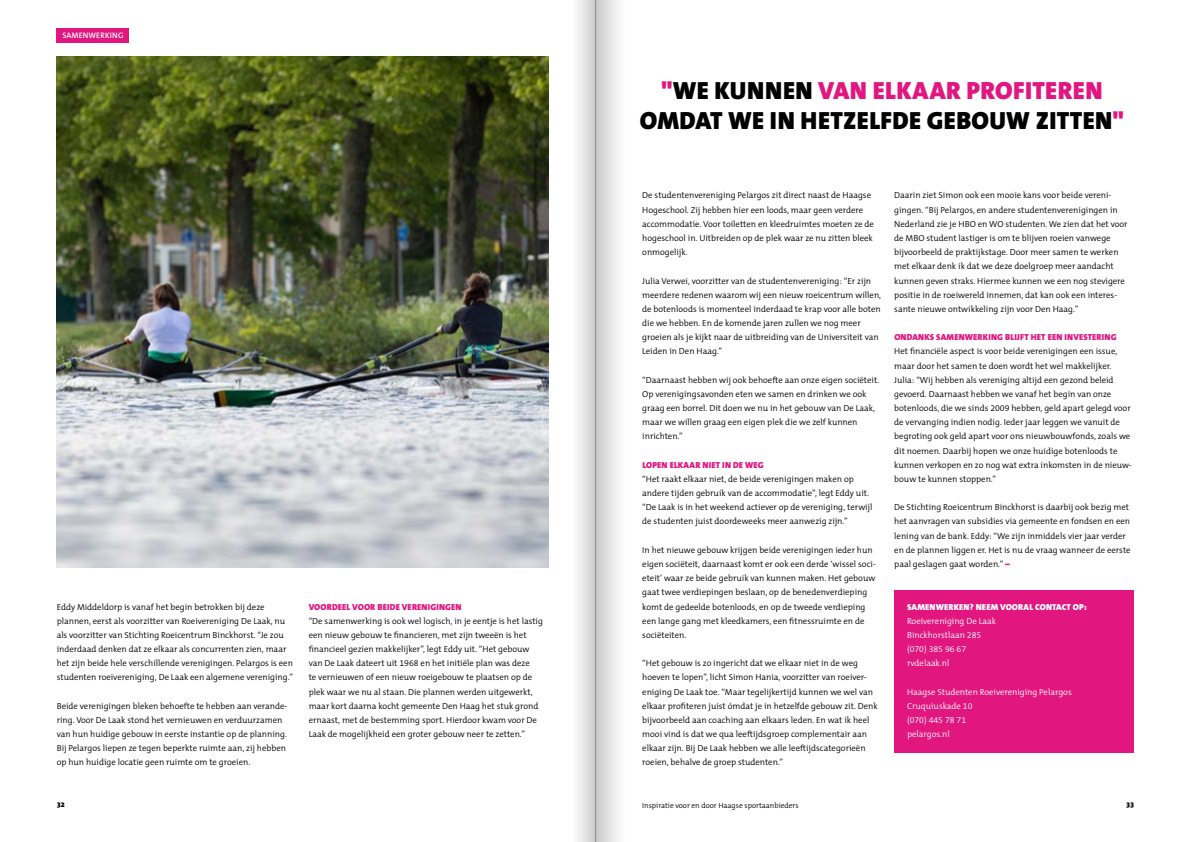
<style>
.page{position:relative;width:1191px;height:842px;background:#fff}
.page>*{position:absolute;margin:0;border:0;box-sizing:border-box;transform-origin:0 0}
.t1{font:900 25px/30px "The Mix B W9";letter-spacing:.015em;color:#000;text-align:center}
.Broodtekst{font:300 8.8px/14.2px "The Mix B W4";color:#000}
.Kadertekst_-_arcerin{font:300 8.8px "The Mix B W4";color:#fff}
.Tussenkop_8_75{font:900 8.8px "The Mix B W9";letter-spacing:.015em;color:#e2167f}
.Kaderkop_-_arcering{font:900 8.8px "The Sans B W9";letter-spacing:.015em;color:#fff}
.Broodtekst-2{font:600 8px "The Mix B W6";letter-spacing:.015em;color:#fff}
.t2{font:300 7.5px "The Mix B W4";color:#000}
.t3{font:900 7.5px "The Sans B W9";color:#000}
.s1{color:#e2167f}
.s2{font-family:"The Mix B W9";font-weight:900;color:#e2167f}
</style>
<div class="page">
<div style="left:57px;top:28px;width:72px;height:15px;background:#e2167f"></div>
<div style="left:894px;top:590px;width:240px;height:34px;background:#e2167f"></div>
<div style="left:894px;top:619px;width:240px;height:34px;background:#e2167f"></div>
<div style="left:894px;top:647px;width:240px;height:34px;background:#e2167f"></div>
<div style="left:894px;top:675px;width:240px;height:35px;background:#e2167f"></div>
<div style="left:894px;top:704px;width:240px;height:34px;background:#e2167f"></div>
<div style="left:894px;top:718px;width:240px;height:34px;background:#e2167f"></div>
<img style="left:57px;top:57px;width:492px;height:510px">
<div style="left:595px;top:0;width:30px;height:842px;background:linear-gradient(to right,#c8c8c8,#fdfdfd)"></div>
<svg style="left:577px;top:0;width:18px;height:842px"></svg>
<p class="Broodtekst-2" style="left:62px;top:31px;width:63px">SAMENWERKING</p>
<p class="Broodtekst" style="left:57px;top:599px;width:238px">Eddy Middeldorp is vanaf het begin betrokken bij deze plannen, eerst als voorzitter van Roeivereniging De Laak, nu als voorzitter van Stichting Roeicentrum Binckhorst. “Je zou inderdaad denken dat ze elkaar als concurrenten zien, maar het zijn beide hele verschillende verenigingen. Pelargos is een studenten roeivereniging, De Laak een algemene vereniging.”</p>
<p class="Broodtekst" style="left:57px;top:699px;width:232px">Beide verenigingen bleken behoefte te hebben aan verande&shy;ring. Voor De Laak stond het vernieuwen en verduurzamen van hun huidige gebouw in eerste instantie op de planning.<br>Bij Pelargos liepen ze tegen beperkte ruimte aan, zij hebben op hun huidige locatie geen ruimte om te groeien.</p>
<h3 class="Tussenkop_8_75" style="left:309px;top:601px;width:154px">VOORDEEL VOOR BEIDE VERENIGINGEN</h3>
<p class="Broodtekst" style="left:309px;top:614px;width:236px">“De samenwerking is ook wel logisch, in je eentje is het lastig een nieuw gebouw te financieren, met zijn tweeën is het financieel gezien makkelijker”, legt Eddy uit. “Het gebouw van De Laak dateert uit 1968 en het initiële plan was deze<br>te vernieuwen of een nieuw roeigebouw te plaatsen op de plek waar we nu al staan. Die plannen werden uitgewerkt, maar kort daarna kocht gemeente Den Haag het stuk grond ernaast, met de bestemming sport. Hierdoor kwam voor De Laak de mogelijkheid een groter gebouw neer te zetten.”</p>
<p class="t1" style="left:640px;top:76px;width:486px"><span class="s1">"</span>WE KUNNEN <span class="s1">VAN ELKAAR PROFITEREN<br></span>OMDAT WE IN HETZELFDE GEBOUW ZITTEN<span class="s1">"</span></p>
<p class="Broodtekst" style="left:642px;top:188px;width:233px">De studentenvereniging Pelargos zit direct naast de Haagse Hogeschool. Zij hebben hier een loods, maar geen verdere accommodatie. Voor toiletten en kleedruimtes moeten ze de hogeschool in. Uitbreiden op de plek waar ze nu zitten bleek onmogelijk.</p>
<p class="Broodtekst" style="left:642px;top:273px;width:240px">Julia Verwei, voorzitter van de studentenvereniging: “Er zijn meerdere redenen waarom wij een nieuw roeicentrum willen, de botenloods is momenteel inderdaad te krap voor alle boten die we hebben. En de komende jaren zullen we nog meer groeien als je kijkt naar de uitbreiding van de Universiteit van Leiden in Den Haag.”</p>
<p class="Broodtekst" style="left:642px;top:373px;width:238px">“Daarnaast hebben wij ook behoefte aan onze eigen sociëteit.<br>Op verenigingsavonden eten we samen en drinken we ook graag een borrel. Dit doen we nu in het gebouw van De Laak, maar we willen graag een eigen plek die we zelf kunnen inrichten.”</p>
<h3 class="Tussenkop_8_75" style="left:642px;top:459px;width:123px">LOPEN ELKAAR NIET IN DE WEG</h3>
<p class="Broodtekst" style="left:642px;top:472px;width:232px">“Het raakt elkaar niet, de beide verenigingen maken op andere tijden gebruik van de accommodatie”, legt Eddy uit. “De Laak is in het weekend actiever op de vereniging, terwijl de studenten juist doordeweeks meer aanwezig zijn.”</p>
<p class="Broodtekst" style="left:642px;top:543px;width:235px">In het nieuwe gebouw krijgen beide verenigingen ieder hun eigen sociëteit, daarnaast komt er ook een derde ‘wissel soci&shy;ëteit’ waar ze beide gebruik van kunnen maken. Het gebouw gaat twee verdiepingen beslaan, op de benedenverdieping komt de gedeelde botenloods, en op de tweede verdieping een lange gang met kleedkamers, een fitnessruimte en de sociëteiten.</p>
<p class="Broodtekst" style="left:642px;top:656px;width:237px">“Het gebouw is zo ingericht dat we elkaar niet in de weg hoeven te lopen”, licht Simon Hania, voorzitter van roeiver&shy;eniging De Laak toe. “Maar tegelijkertijd kunnen we wel van elkaar profiteren juist ómdat je in hetzelfde gebouw zit. Denk bijvoorbeeld aan coaching aan elkaars leden. En wat ik heel mooi vind is dat we qua leeftijdsgroep complementair aan elkaar zijn. Bij De Laak hebben we alle leeftijdscategorieën roeien, behalve de groep studenten.”</p>
<p class="Broodtekst" style="left:894px;top:188px;width:235px">Daarin ziet Simon ook een mooie kans voor beide vereni&shy;gingen. “Bij Pelargos, en andere studentenverenigingen in Nederland zie je HBO en WO studenten. We zien dat het voor de MBO student lastiger is om te blijven roeien vanwege bijvoorbeeld de praktijkstage. Door meer samen te werken met elkaar denk ik dat we deze doelgroep meer aandacht kunnen geven straks. Hiermee kunnen we een nog stevigere positie in de roeiwereld innemen, dat kan ook een interes&shy;sante nieuwe ontwikkeling zijn voor Den Haag.”</p>
<h3 class="Tussenkop_8_75" style="left:894px;top:332px;width:224px">ONDANKS SAMENWERKING BLIJFT HET EEN INVESTERING</h3>
<p class="Broodtekst" style="left:894px;top:344px;width:239px">Het financiële aspect is voor beide verenigingen een issue, maar door het samen te doen wordt het wel makkelijker.<br>Julia: “Wij hebben als vereniging altijd een gezond beleid gevoerd. Daarnaast hebben we vanaf het begin van onze botenloods, die we sinds 2009 hebben, geld apart gelegd voor de vervanging indien nodig. Ieder jaar leggen we vanuit de begroting ook geld apart voor ons nieuwbouwfonds, zoals we dit noemen. Daarbij hopen we onze huidige botenloods te kunnen verkopen en zo nog wat extra inkomsten in de nieuw&shy;bouw te kunnen stoppen.”</p>
<p class="Broodtekst" style="left:894px;top:500px;width:238px">De Stichting Roeicentrum Binckhorst is daarbij ook bezig met het aanvragen van subsidies via gemeente en fondsen en een lening van de bank. Eddy: “We zijn inmiddels vier jaar verder en de plannen liggen er. Het is nu de vraag wanneer de eerste paal geslagen gaat worden.” <span class="s2">–</span></p>
<h3 class="Kaderkop_-_arcering" style="left:907px;top:601px;width:181px">SAMENWERKEN? NEEM VOORAL CONTACT OP:</h3>
<p class="Kadertekst_-_arcerin" style="left:907px;top:615px;width:90px">Roeivereniging De Laak</p>
<p class="Kadertekst_-_arcerin" style="left:907px;top:629px;width:76px">Binckhorstlaan 285</p>
<p class="Kadertekst_-_arcerin" style="left:907px;top:643px;width:61px">(070) 385 96 67</p>
<p class="Kadertekst_-_arcerin" style="left:907px;top:658px;width:44px">rvdelaak.nl</p>
<p class="Kadertekst_-_arcerin" style="left:907px;top:686px;width:166px">Haagse Studenten Roeivereniging Pelargos</p>
<p class="Kadertekst_-_arcerin" style="left:907px;top:700px;width:67px">Cruquiuskade 10</p>
<p class="Kadertekst_-_arcerin" style="left:907px;top:714px;width:61px">(070) 445 78 71</p>
<p class="Kadertekst_-_arcerin" style="left:907px;top:728px;width:44px">pelargos.nl</p>
<p class="t3" style="left:57px;top:800px;width:10px">32</p>
<p class="t2" style="left:642px;top:801px;width:158px">Inspiratie voor en door Haagse sportaanbieders</p>
<p class="t3" style="left:1126px;top:800px;width:10px">33</p>
</div>
